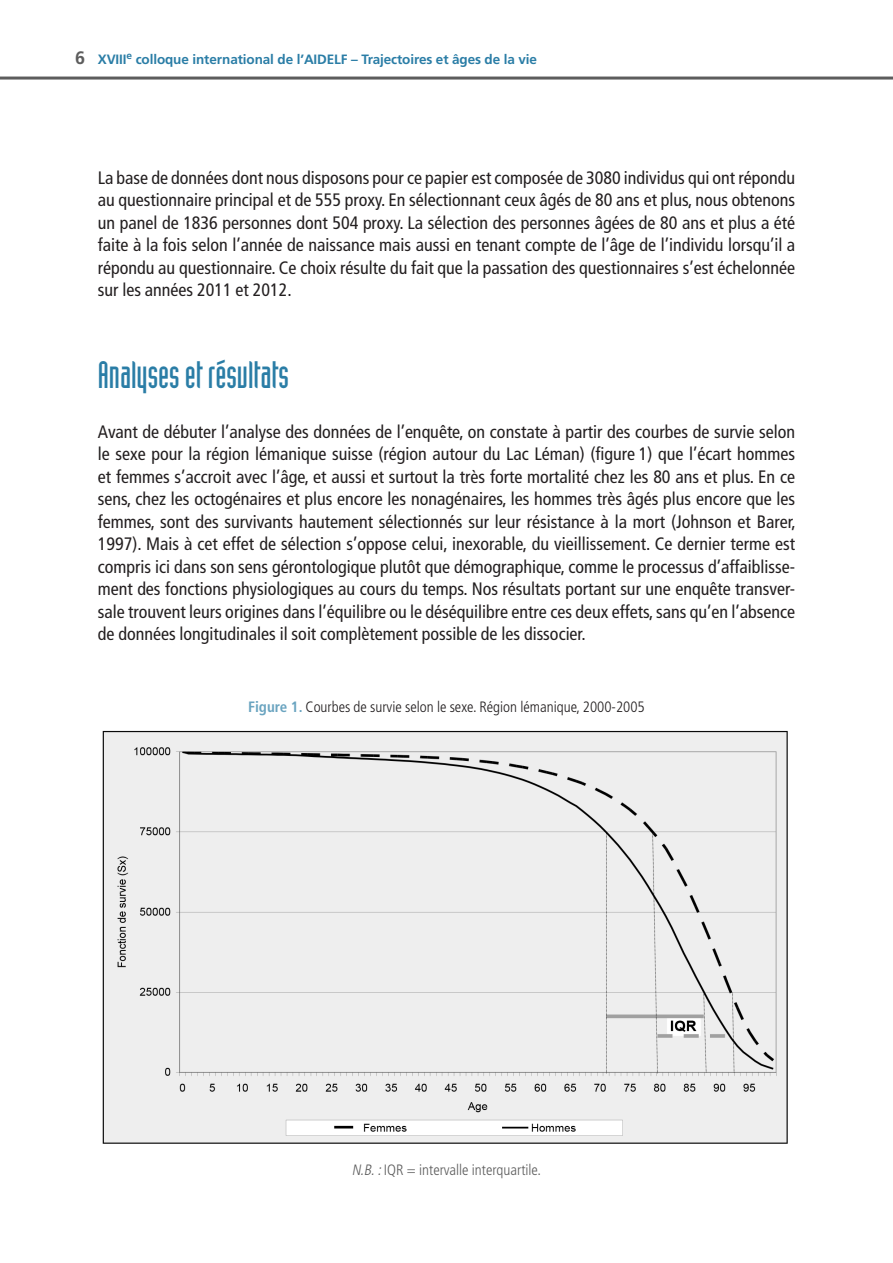
<style>
.page{position:relative;width:893px;height:1263px;background:#fff}
.page>*{position:absolute;margin:0;border:0;box-sizing:border-box;transform-origin:0 0}
.T1{font:37.5px "Industria Solid";color:#2a7da6}
.Texte_courant{font:condensed 18px/22.5px "Frutiger LT Std";color:#231f20;text-align:justify}
.Tab_Fig_Titre{font:300 condensed 15px "Frutiger LT Std";color:#231f20}
.Fig_Source{font:300 condensed 15px "Frutiger LT Std";color:#5d5d5d}
.t1{font:700 13.5px "Frutiger LT Std";letter-spacing:-.01em;color:#2a7da6}
.s1{font-size:18px;color:#5d5d5d}
.s2{font-weight:700;color:#6aa4c0}
.s3{font-style:italic}
</style>
<div class="page">
<hr style="left:0;top:77px;width:893px;height:3px;background:#5d5d5d">
<img style="left:102px;top:730px;width:686px;height:414px">
<p class="t1" style="left:75px;top:51px;width:463px"><span class="s1">6</span> XVIII<sup>e</sup> colloque international de l’AIDELF – Trajectoires et âges de la vie</p>
<p class="Texte_courant" style="left:98px;top:166px;width:699px">La base de données dont nous disposons pour ce papier est composée de 3080 individus qui ont répondu au questionnaire principal et de 555 proxy. En sélectionnant ceux âgés de 80 ans et plus, nous obtenons un panel de 1836 personnes dont 504 proxy. La sélection des personnes âgées de 80 ans et plus a été faite à la fois selon l’année de naissance mais aussi en tenant compte de l’âge de l’individu lorsqu’il a répondu au questionnaire. Ce choix résulte du fait que la passation des questionnaires s’est échelonnée sur les années 2011 et 2012.</p>
<p class="T1" style="left:98px;top:355px;width:193px">Analyses et résultats</p>
<p class="Texte_courant" style="left:98px;top:420px;width:699px">Avant de débuter l’analyse des données de l’enquête, on constate à partir des courbes de survie selon le sexe pour la région lémanique suisse (région autour du Lac Léman) (figure 1) que l’écart hommes et femmes s’accroit avec l’âge, et aussi et surtout la très forte mortalité chez les 80 ans et plus. En ce sens, chez les octogénaires et plus encore les nonagénaires, les hommes très âgés plus encore que les femmes, sont des survivants hautement sélectionnés sur leur résistance à la mort (Johnson et Barer, 1997). Mais à cet effet de sélection s’oppose celui, inexorable, du vieillissement. Ce dernier terme est compris ici dans son sens gérontologique plutôt que démographique, comme le processus d’affaiblisse&shy;ment des fonctions physiologiques au cours du temps. Nos résultats portant sur une enquête transver&shy;sale trouvent leurs origines dans l’équilibre ou le déséquilibre entre ces deux effets, sans qu’en l’absence de données longitudinales il soit complètement possible de les dissocier.</p>
<p class="Tab_Fig_Titre" style="left:248px;top:698px;width:398px"><span class="s2">Figure 1.</span> Courbes de survie selon le sexe. Région lémanique, 2000-2005</p>
<p class="Fig_Source" style="left:352px;top:1162px;width:191px"><span class="s3">N.B.:</span>IQR = intervalle interquartile.</p>
</div>
